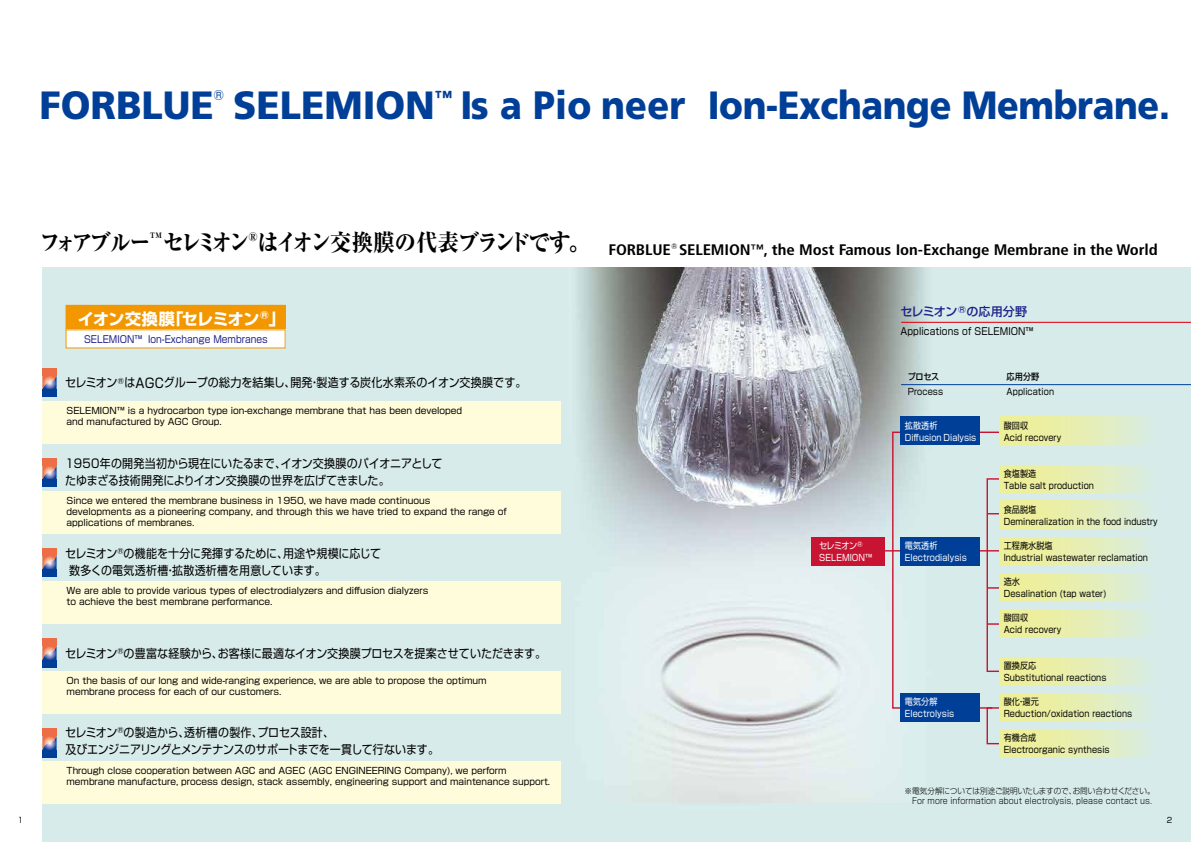
<style>
.page{position:relative;width:1191px;height:842px;background:#fff}
.page>*{position:absolute;margin:0;border:0;box-sizing:border-box;transform-origin:0 0}
.t1{font:900 39.4px "Frutiger LT Std";letter-spacing:-.01em;color:#003f98;scale:.9 1}
.t2{font:900 39.4px "Frutiger LT Std";letter-spacing:-.01em;color:#003f98}
.t3{font:800 23.4px "Ryumin Pro";letter-spacing:-.185em;color:#000;scale:.91 1}
.t4{font:900 17.4px "Frutiger LT Std";color:#003f98}
.t5{font:700 16px "Shin Go Pro";letter-spacing:-.03em;color:#fff}
.t6{font:700 condensed 15.3px "Frutiger LT Std";letter-spacing:-.005em;color:#000;scale:1.1 1}
.t7{font:12.6px "Shin Go Pro";color:#003f98;scale:.91 1}
.t8{font:12.1px/17px "Shin Go Pro";letter-spacing:-.005em;color:#000;scale:.91 1}
.t9{font:500 12px "Shin Go Pro";letter-spacing:-.02em;color:#1d2088}
.t10{font:800 11.7px "Ryumin Pro";color:#000;scale:.91 1}
.t11{font:9.9px "Shin Go Pro";color:#1d2088;scale:.91 1}
.t12{font:9.9px "Shin Go Pro";letter-spacing:.01em;color:#000;scale:.91 1}
.t13{font:9px/10.8px "Shin Go Pro";color:#000}
.t14{font:9px/12px "Shin Go Pro";color:#000;scale:.9 1}
.t15{font:9px/12px "Shin Go Pro";letter-spacing:.01em;color:#fff;scale:.9 1}
.t16{font:500 9px "Shin Go Pro";letter-spacing:-.015em;color:#000;scale:.9 1}
.t17{font:300 8.5px "Shin Go Pro";letter-spacing:.005em;color:#000;scale:.92 1}
.t18{font:300 8px "Shin Go Pro";letter-spacing:-.005em;color:#000;scale:.95 1}
.t19{font:7.8px "Shin Go Pro";color:#000;scale:.91 1}
.t20{font:800 7.5px "Ryumin Pro";color:#000;scale:.91 1}
.s1{font-size:39.6px}
.s2{font-size:12.2px}
.s3{font-size:13.2px}
</style>
<div class="page">
<img style="left:42px;top:268px;width:1149px;height:574px">
<div style="left:810px;top:537px;width:74px;height:28px;background:#c81432"></div>
<hr style="left:901px;top:322px;width:290px;height:1px;background:#e60012">
<hr style="left:901px;top:384px;width:290px;height:1px;background:#003f98">
<div style="left:42px;top:401px;width:519px;height:43px;background:#fffcdb"></div>
<div style="left:42px;top:491px;width:519px;height:43px;background:#fffcdb"></div>
<div style="left:42px;top:581px;width:519px;height:43px;background:#fffcdb"></div>
<div style="left:42px;top:671px;width:519px;height:43px;background:#fffcdb"></div>
<div style="left:42px;top:761px;width:519px;height:43px;background:#fffcdb"></div>
<hr style="left:884px;top:550px;width:115px;height:1px;background:#c81432">
<svg style="left:891px;top:431px;width:113px;height:314px"></svg>
<div style="left:900px;top:693px;width:80px;height:28px;background:#003f98"></div>
<div style="left:900px;top:416px;width:80px;height:28px;background:#003f98"></div>
<div style="left:900px;top:537px;width:80px;height:28px;background:#003f98"></div>
<div style="left:999px;top:537px;width:157px;height:28px;background:linear-gradient(to right,#f2f08d,#daedde)"></div>
<div style="left:999px;top:693px;width:157px;height:28px;background:linear-gradient(to right,#f2f08d,#daedde)"></div>
<div style="left:999px;top:416px;width:157px;height:28px;background:linear-gradient(to right,#f2f08d,#daedde)"></div>
<div style="left:999px;top:465px;width:157px;height:28px;background:linear-gradient(to right,#f2f08d,#daedde)"></div>
<div style="left:999px;top:500px;width:157px;height:28px;background:linear-gradient(to right,#f2f08d,#daedde)"></div>
<div style="left:999px;top:573px;width:157px;height:28px;background:linear-gradient(to right,#f2f08d,#daedde)"></div>
<div style="left:999px;top:609px;width:157px;height:28px;background:linear-gradient(to right,#f2f08d,#daedde)"></div>
<div style="left:999px;top:657px;width:157px;height:28px;background:linear-gradient(to right,#f2f08d,#daedde)"></div>
<div style="left:999px;top:729px;width:157px;height:28px;background:linear-gradient(to right,#f2f08d,#daedde)"></div>
<div style="left:66px;top:305px;width:219px;height:25px;background:#f39700"></div>
<div style="left:66px;top:305px;width:219px;height:25px;border:1px solid #f39700"></div>
<div style="left:66px;top:330px;width:219px;height:18px;background:#fff"></div>
<svg style="left:42px;top:375px;width:15px;height:15px"></svg>
<div style="left:42px;top:390px;width:15px;height:7px;background:#003f98"></div>
<div style="left:42px;top:368px;width:15px;height:7px;background:#ed6d46"></div>
<svg style="left:42px;top:465px;width:15px;height:15px"></svg>
<div style="left:42px;top:480px;width:15px;height:7px;background:#003f98"></div>
<div style="left:42px;top:458px;width:15px;height:7px;background:#ed6d46"></div>
<svg style="left:42px;top:555px;width:15px;height:15px"></svg>
<div style="left:42px;top:570px;width:15px;height:7px;background:#003f98"></div>
<div style="left:42px;top:548px;width:15px;height:7px;background:#ed6d46"></div>
<svg style="left:42px;top:646px;width:15px;height:14px"></svg>
<div style="left:42px;top:660px;width:15px;height:7px;background:#003f98"></div>
<div style="left:42px;top:639px;width:15px;height:7px;background:#ed6d46"></div>
<svg style="left:42px;top:736px;width:15px;height:14px"></svg>
<div style="left:42px;top:750px;width:15px;height:7px;background:#003f98"></div>
<div style="left:42px;top:729px;width:15px;height:7px;background:#ed6d46"></div>
<h1 class="t2" style="left:39px;top:81px;width:176px">FORBLUE</h1>
<h3 class="t7" style="left:214px;top:85px;width:12px">®</h3>
<h1 class="t2" style="left:233px;top:81px;width:204px">SELEMION</h1>
<h3 class="t4" style="left:435px;top:87px;width:19px">™</h3>
<h1 class="t1" style="left:460px;top:81px;width:789px"><span class="s1">Is a Pio neer</span> Ion-Exchange Membrane.</h1>
<h2 class="t3" style="left:39px;top:224px;width:124px">フォアブルー</h2>
<p class="t20" style="left:150px;top:229px;width:15px">TM</p>
<h2 class="t3" style="left:163px;top:224px;width:97px">セレミオン</h2>
<p class="t10" style="left:248px;top:227px;width:12px">®</p>
<h3 class="t6" style="left:257px;top:240px;width:820px"><sup>はイオン交換膜の代表ブランドです。</sup> FORBLUE<sup>®</sup> SELEMION<span class="s2">™</span>, the Most Famous Ion-Exchange Membrane in the World</h3>
<h3 class="t5" style="left:78px;top:306px;width:208px">イオン交換膜「セレミオン<sup>®</sup>」</h3>
<p class="t11" style="left:84px;top:331px;width:203px">SELEMION™ Ion-Exchange Membranes</p>
<h3 class="t8" style="left:65px;top:373px;width:508px">セレミオン<sup>®</sup>は<span class="s3">AGC</span>グループの総力を結集し、開発・製造する炭化水素系のイオン交換膜です。</h3>
<p class="t13" style="left:67px;top:404px;width:397px">SELEMION™ is a hydrocarbon type ion-exchange membrane that has been developed and manufactured by AGC Group.</p>
<h3 class="t8" style="left:65px;top:453px;width:416px">1950年の開発当初から現在にいたるまで、イオン交換膜のパイオニアとしてたゆまざる技術開発によりイオン交換膜の世界を広げてきました。</h3>
<p class="t13" style="left:67px;top:494px;width:442px">Since we entered the membrane business in 1950, we have made continuous<br>developments as a pioneering company, and through this we have tried to expand the range of applications of membranes.</p>
<h3 class="t8" style="left:69px;top:544px;width:344px;text-indent:-4px">セレミオン<sup>®</sup>の機能を十分に発揮するために、用途や規模に応じて数多くの電気透析槽・拡散透析槽を用意しています。</h3>
<p class="t13" style="left:67px;top:584px;width:363px">We are able to provide various types of electrodialyzers and diffusion dialyzers to achieve the best membrane performance.</p>
<h3 class="t8" style="left:65px;top:643px;width:530px">セレミオン<sup>®</sup>の豊富な経験から、お客様に最適なイオン交換膜プロセスを提案させていただきます。</h3>
<p class="t13" style="left:67px;top:674px;width:422px">On the basis of our long and wide-ranging experience, we are able to propose the optimum membrane process for each of our customers.</p>
<h3 class="t8" style="left:65px;top:723px;width:412px">セレミオン<sup>®</sup>の製造から、透析槽の製作、プロセス設計、<br>及びエンジニアリングとメンテナンスのサポートまでを一貫して行ないます。</h3>
<p class="t13" style="left:67px;top:764px;width:485px">Through close cooperation between AGC and AGEC (AGC ENGINEERING Company), we perform membrane manufacture, process design, stack assembly, engineering support and maintenance support.</p>
<p class="t15" style="left:819px;top:539px;width:61px">セレミオン<sup>®<br></sup>SELEMION™</p>
<h3 class="t9" style="left:900px;top:302px;width:128px">セレミオン<sup>®</sup>の応用分野</h3>
<p class="t12" style="left:900px;top:323px;width:147px">Applications of SELEMION™</p>
<p class="t16" style="left:907px;top:369px;width:37px">プロセス</p>
<p class="t14" style="left:908px;top:385px;width:41px">Process</p>
<p class="t15" style="left:905px;top:419px;width:81px">拡散透析<br>Diffusion Dialysis</p>
<p class="t15" style="left:905px;top:539px;width:70px">電気透析<br>Electrodialysis</p>
<p class="t15" style="left:905px;top:695px;width:56px">電気分解<br>Electrolysis</p>
<p class="t16" style="left:1006px;top:369px;width:38px">応用分野</p>
<p class="t14" style="left:1006px;top:385px;width:54px">Application</p>
<p class="t14" style="left:1003px;top:419px;width:65px">酸回収<br>Acid recovery</p>
<p class="t14" style="left:1003px;top:467px;width:102px">食塩製造<br>Table salt production</p>
<p class="t14" style="left:1003px;top:503px;width:173px">食品脱塩<br>Demineralization in the food industry</p>
<p class="t14" style="left:1003px;top:539px;width:162px">工程廃水脱塩<br>Industrial wastewater reclamation</p>
<p class="t14" style="left:1003px;top:575px;width:116px">造水<br>Desalination (tap water)</p>
<p class="t14" style="left:1003px;top:611px;width:65px">酸回収<br>Acid recovery</p>
<p class="t14" style="left:1003px;top:659px;width:116px">置換反応<br>Substitutional reactions</p>
<p class="t14" style="left:1003px;top:695px;width:144px">酸化・還元<br>Reduction/oxidation reactions</p>
<p class="t14" style="left:1003px;top:731px;width:119px">有機合成<br>Electroorganic synthesis</p>
<p class="t18" style="left:904px;top:784px;width:265px">※電気分解については別途ご説明いたしますので、お問い合わせください。</p>
<p class="t17" style="left:912px;top:793px;width:262px">For more information about electrolysis, please contact us.</p>
<p class="t19" style="left:18px;top:813px;width:7px">1</p>
<p class="t19" style="left:1166px;top:813px;width:7px">2</p>
</div>
